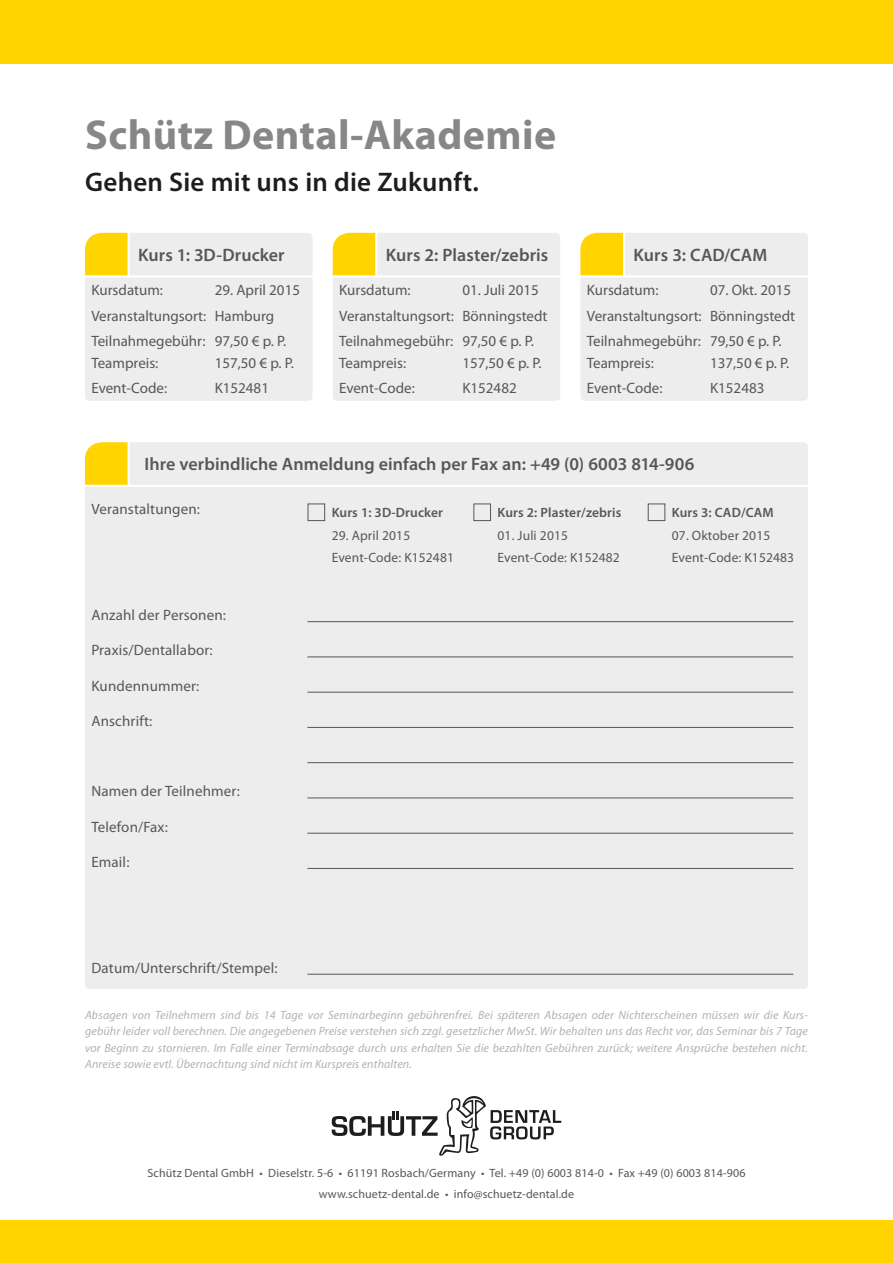
<style>
.page{position:relative;width:893px;height:1263px;background:#fff}
.page>*{position:absolute;margin:0;border:0;box-sizing:border-box;transform-origin:0 0}
.t1{font:700 42px "Myriad Pro";letter-spacing:.01em;color:#878787}
.t2{font:600 27px "Myriad Pro";letter-spacing:.01em;color:#1d1d1b}
.t3{font:600 18px "Myriad Pro";letter-spacing:.005em;color:#575756}
.t4{font:15px/25.5px "Myriad Pro";color:#575756}
.t5{font:13.5px/22.8px "Myriad Pro";letter-spacing:.01em;color:#575756}
.t6{font:600 13.5px "Myriad Pro";letter-spacing:.01em;color:#575756}
.t7{font:italic 12px/16.5px "Myriad Pro";letter-spacing:.01em;color:#b2b2b2;text-align:justify}
.t8{font:12px/21px "Myriad Pro";letter-spacing:.01em;color:#575756;text-align:center}
</style>
<div class="page">
<div style="left:0;top:1220px;width:893px;height:43px;background:#ffd400"></div>
<div style="left:0;top:0;width:893px;height:64px;background:#ffd400"></div>
<svg style="left:332px;top:1096px;width:229px;height:60px"></svg>
<div style="left:85px;top:233px;width:227px;height:168px;background:#ededed"></div>
<div style="left:333px;top:233px;width:227px;height:168px;background:#ededed"></div>
<div style="left:580px;top:233px;width:228px;height:168px;background:#ededed"></div>
<div style="left:85px;top:442px;width:723px;height:43px;background:#ededed"></div>
<div style="left:85px;top:487px;width:723px;height:502px;background:#ededed"></div>
<hr style="left:307px;top:621px;width:486px;height:1px;background:#575756">
<hr style="left:307px;top:656px;width:486px;height:1px;background:#575756">
<hr style="left:307px;top:692px;width:486px;height:1px;background:#575756">
<hr style="left:307px;top:727px;width:486px;height:1px;background:#575756">
<hr style="left:307px;top:762px;width:486px;height:1px;background:#575756">
<hr style="left:307px;top:797px;width:486px;height:1px;background:#575756">
<hr style="left:307px;top:833px;width:486px;height:1px;background:#575756">
<hr style="left:307px;top:868px;width:486px;height:1px;background:#575756">
<hr style="left:307px;top:974px;width:486px;height:1px;background:#575756">
<div style="left:308px;top:504px;width:17px;height:17px;border:1px solid #575756"></div>
<div style="left:473px;top:504px;width:18px;height:17px;border:1px solid #575756"></div>
<div style="left:648px;top:504px;width:17px;height:17px;border:1px solid #575756"></div>
<h1 class="t1" style="left:85px;top:107px;width:473px">Schütz Dental-Akademie</h1>
<h2 class="t2" style="left:85px;top:165px;width:395px">Gehen Sie mit uns in die Zukunft.</h2>
<p class="t3" style="left:138px;top:243px;width:148px">Kurs 1: 3D-Drucker</p>
<p class="t3" style="left:386px;top:243px;width:164px">Kurs 2: Plaster/zebris</p>
<p class="t3" style="left:634px;top:243px;width:135px">Kurs 3: CAD/CAM</p>
<p class="t4" style="left:91px;top:277px;width:73px">Kursdatum:</p>
<p class="t4" style="left:91px;top:277px;width:210px;text-indent:123px">29. April 2015<br>Veranstaltungsort: Hamburg<br>Teilnahmegebühr: 97,50 € p. P.</p>
<p class="t4" style="left:91px;top:350px;width:69px">Teampreis:</p>
<p class="t4" style="left:215px;top:350px;width:81px">157,50 € p. P.</p>
<p class="t4" style="left:91px;top:375px;width:77px">Event-Code:</p>
<p class="t4" style="left:215px;top:375px;width:56px">K152481</p>
<p class="t4" style="left:339px;top:277px;width:210px;text-indent:123px">01. Juli 2015<br>Veranstaltungsort: Bönningstedt<br>Teilnahmegebühr: 97,50 € p. P.</p>
<p class="t4" style="left:339px;top:350px;width:69px">Teampreis:</p>
<p class="t4" style="left:462px;top:350px;width:81px">157,50 € p. P.</p>
<p class="t4" style="left:339px;top:375px;width:77px">Event-Code:</p>
<p class="t4" style="left:462px;top:375px;width:56px">K152482</p>
<p class="t4" style="left:339px;top:277px;width:73px">Kursdatum:</p>
<p class="t4" style="left:587px;top:277px;width:210px;text-indent:123px">07. Okt. 2015<br>Veranstaltungsort: Bönningstedt<br>Teilnahmegebühr: 79,50 € p. P.</p>
<p class="t4" style="left:587px;top:350px;width:69px">Teampreis:</p>
<p class="t4" style="left:710px;top:350px;width:81px">137,50 € p. P.</p>
<p class="t4" style="left:587px;top:375px;width:77px">Event-Code:</p>
<p class="t4" style="left:710px;top:375px;width:56px">K152483</p>
<p class="t4" style="left:587px;top:277px;width:73px">Kursdatum:</p>
<p class="t3" style="left:145px;top:453px;width:551px">Ihre verbindliche Anmeldung einfach per Fax an: +49 (0) 6003 814-906</p>
<p class="t4" style="left:91px;top:496px;width:110px">Veranstaltungen:</p>
<p class="t6" style="left:332px;top:504px;width:113px">Kurs 1: 3D-Drucker</p>
<p class="t5" style="left:332px;top:523px;width:124px">29. April 2015<br>Event-Code: K152481</p>
<p class="t6" style="left:498px;top:504px;width:125px">Kurs 2: Plaster/zebris</p>
<p class="t5" style="left:498px;top:523px;width:124px">01. Juli 2015<br>Event-Code: K152482</p>
<p class="t6" style="left:672px;top:504px;width:103px">Kurs 3: CAD/CAM</p>
<p class="t5" style="left:672px;top:523px;width:124px">07. Oktober 2015<br>Event-Code: K152483</p>
<p class="t4" style="left:91px;top:602px;width:136px">Anzahl der Personen:</p>
<p class="t4" style="left:91px;top:637px;width:123px">Praxis/Dentallabor:</p>
<p class="t4" style="left:91px;top:673px;width:110px">Kundennummer:</p>
<p class="t4" style="left:91px;top:708px;width:62px">Anschrift:</p>
<p class="t4" style="left:91px;top:778px;width:150px">Namen der Teilnehmer:</p>
<p class="t4" style="left:91px;top:814px;width:78px">Telefon/Fax:</p>
<p class="t4" style="left:91px;top:849px;width:40px">Email:</p>
<p class="t4" style="left:91px;top:955px;width:188px">Datum/Unterschrift/Stempel:</p>
<p class="t7" style="left:85px;top:1006px;width:724px">Absagen von Teilnehmern sind bis 14 Tage vor Seminarbeginn gebührenfrei. Bei späteren Absagen oder Nichterscheinen müssen wir die Kurs&shy;gebühr leider voll berechnen. Die angegebenen Preise verstehen sich zzgl. gesetzlicher MwSt. Wir behalten uns das Recht vor, das Seminar bis 7 Tage vor Beginn zu stornieren. Im Falle einer Terminabsage durch uns erhalten Sie die bezahlten Gebühren zurück; weitere Ansprüche bestehen nicht.<br>Anreise sowie evtl. Übernachtung sind nicht im Kurspreis enthalten.</p>
<p class="t8" style="left:147px;top:1163px;width:600px">Schütz Dental GmbH • Dieselstr. 5-6 • 61191 Rosbach/Germany • Tel. +49 (0) 6003 814-0 • Fax +49 (0) 6003 814-906 www.schuetz-dental.de • info@schuetz-dental.de</p>
</div>
